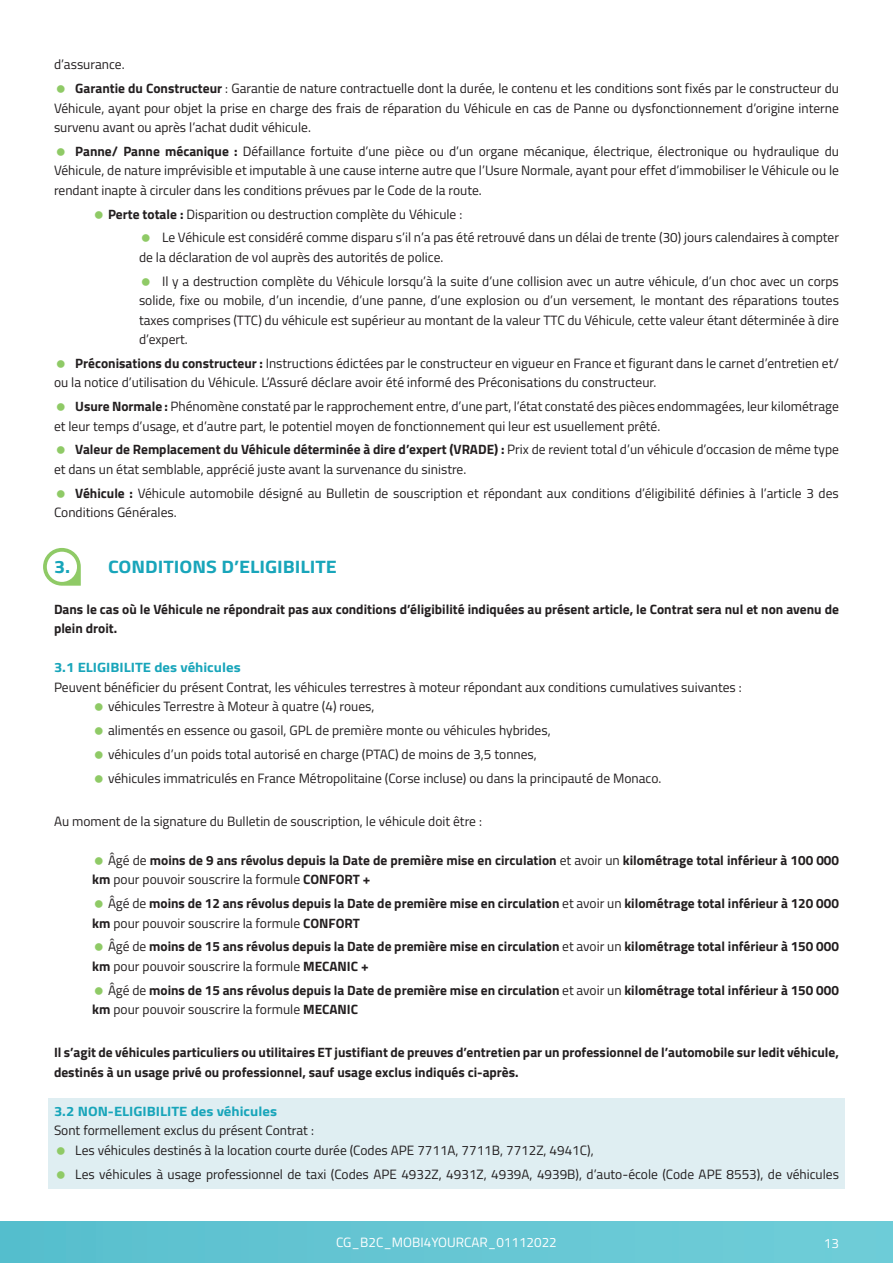
<style>
.page{position:relative;width:893px;height:1263px;background:#fff}
.page>*{position:absolute;margin:0;border:0;box-sizing:border-box;transform-origin:0 0}
.t1{font:700 18px "Titillium Web";color:#18a5ba;scale:1.1 1}
.t2{font:13.5px/19.5px "Titillium Web";color:#231f20}
.t3{font:700 13.5px/19.5px "Titillium Web";color:#231f20}
.t4{font:700 13.5px "Titillium Web";color:#18a5ba;scale:1.1 1}
.t5{font:13.5px "Titillium Web";color:#fff}
.s1{font-weight:700}
.s2{font-weight:400}
</style>
<div class="page">
<div style="left:0;top:1221px;width:893px;height:42px;background:linear-gradient(to right,#58bece,#70cdd8)"></div>
<div style="left:48px;top:1098px;width:797px;height:90px;background:#dfeef2"></div>
<svg style="left:43px;top:548px;width:38px;height:38px"></svg>
<p class="t2" style="left:75px;top:52px;width:765px;line-height:23.7px;text-indent:-21px">d’assurance.<br><span class="s1">Garantie du Constructeur</span> : Garantie de nature contractuelle dont la durée, le contenu et les conditions sont fixés par le constructeur du</p>
<p class="t2" style="left:54px;top:97px;width:786px">Véhicule, ayant pour objet la prise en charge des frais de réparation du Véhicule en cas de Panne ou dysfonctionnement d’origine interne survenu avant ou après l’achat dudit véhicule.</p>
<p class="t2" style="left:54px;top:141px;width:786px;text-align:justify;text-indent:21px"><span class="s1">Panne/ Panne mécanique :</span> Défaillance fortuite d’une pièce ou d’un organe mécanique, électrique, électronique ou hydraulique du Véhicule, de nature imprévisible et imputable à une cause interne autre que l’Usure Normale, ayant pour effet d’immobiliser le Véhicule ou le rendant inapte à circuler dans les conditions prévues par le Code de la route.</p>
<p class="t2" style="left:162px;top:201px;width:679px;line-height:23.7px;text-indent:-54px"><span class="s1">Perte totale :</span> Disparition ou destruction complète du Véhicule :<br>Le Véhicule est considéré comme disparu s’il n’a pas été retrouvé dans un délai de trente (30) jours calendaires à compter</p>
<p class="t2" style="left:162px;top:245px;width:678px;line-height:23.7px;text-indent:-23px">de la déclaration de vol auprès des autorités de police.<br>Il y a destruction complète du Véhicule lorsqu’à la suite d’une collision avec un autre véhicule, d’un choc avec un corps</p>
<p class="t2" style="left:139px;top:290px;width:701px;text-align:justify">solide, fixe ou mobile, d’un incendie, d’une panne, d’une explosion ou d’un versement, le montant des réparations toutes taxes comprises (TTC) du véhicule est supérieur au montant de la valeur TTC du Véhicule, cette valeur étant déterminée à dire d’expert.</p>
<p class="t2" style="left:54px;top:353px;width:786px;text-indent:21px"><span class="s1">Préconisations du constructeur :</span> Instructions édictées par le constructeur en vigueur en France et figurant dans le carnet d’entretien et/ ou la notice d’utilisation du Véhicule. L’Assuré déclare avoir été informé des Préconisations du constructeur.</p>
<p class="t2" style="left:54px;top:396px;width:786px;text-indent:21px"><span class="s1">Usure Normale :</span> Phénomène constaté par le rapprochement entre, d’une part, l’état constaté des pièces endommagées, leur kilométrage et leur temps d’usage, et d’autre part, le potentiel moyen de fonctionnement qui leur est usuellement prêté.</p>
<p class="t2" style="left:54px;top:439px;width:786px;text-indent:21px"><span class="s1">Valeur de Remplacement du Véhicule déterminée à dire d’expert (VRADE) :</span> Prix de revient total d’un véhicule d’occasion de même type et dans un état semblable, apprécié juste avant la survenance du sinistre.</p>
<p class="t2" style="left:54px;top:482px;width:786px;text-indent:21px"><span class="s1">Véhicule :</span> Véhicule automobile désigné au Bulletin de souscription et répondant aux conditions d’éligibilité définies à l’article 3 des<br>Conditions Générales.</p>
<h1 class="t1" style="left:54px;top:553px;width:259px">3. CONDITIONS D’ELIGIBILITE</h1>
<p class="t3" style="left:54px;top:599px;width:786px">Dans le cas où le Véhicule ne répondrait pas aux conditions d’éligibilité indiquées au présent article, le Contrat sera nul et non avenu de plein droit.</p>
<p class="t4" style="left:54px;top:657px;width:171px">3.1 ELIGIBILITE des véhicules</p>
<p class="t2" style="left:108px;top:677px;width:635px;text-indent:-54px">Peuvent bénéficier du présent Contrat, les véhicules terrestres à moteur répondant aux conditions cumulatives suivantes : véhicules Terrestre à Moteur à quatre (4) roues,</p>
<p class="t2" style="left:108px;top:718px;width:555px;line-height:23.7px">alimentés en essence ou gasoil, GPL de première monte ou véhicules hybrides,<br>véhicules d’un poids total autorisé en charge (PTAC) de moins de 3,5 tonnes,<br>véhicules immatriculés en France Métropolitaine (Corse incluse) ou dans la principauté de Monaco.</p>
<p class="t2" style="left:54px;top:811px;width:429px">Au moment de la signature du Bulletin de souscription, le véhicule doit être :</p>
<p class="t3" style="left:92px;top:850px;width:748px;text-indent:16px"><span class="s2">Âgé de</span> moins de 9 ans révolus depuis la Date de première mise en circulation <span class="s2">et avoir un</span> kilométrage total inférieur à 100 000 km <span class="s2">pour pouvoir souscrire la formule</span> CONFORT +</p>
<p class="t3" style="left:92px;top:893px;width:748px;text-indent:16px"><span class="s2">Âgé de</span> moins de 12 ans révolus depuis la Date de première mise en circulation <span class="s2">et avoir un</span> kilométrage total inférieur à 120 000 km <span class="s2">pour pouvoir souscrire la formule</span> CONFORT</p>
<p class="t3" style="left:92px;top:936px;width:748px;text-indent:16px"><span class="s2">Âgé de</span> moins de 15 ans révolus depuis la Date de première mise en circulation <span class="s2">et avoir un</span> kilométrage total inférieur à 150 000 km <span class="s2">pour pouvoir souscrire la formule</span> MECANIC +</p>
<p class="t3" style="left:92px;top:979px;width:748px;text-indent:16px"><span class="s2">Âgé de</span> moins de 15 ans révolus depuis la Date de première mise en circulation <span class="s2">et avoir un</span> kilométrage total inférieur à 150 000 km <span class="s2">pour pouvoir souscrire la formule</span> MECANIC</p>
<p class="t3" style="left:54px;top:1042px;width:786px">Il s’agit de véhicules particuliers ou utilitaires ET justifiant de preuves d’entretien par un professionnel de l’automobile sur ledit véhicule, destinés à un usage privé ou professionnel, sauf usage exclus indiqués ci-après.</p>
<p class="t4" style="left:54px;top:1101px;width:204px">3.2 NON-ELIGIBILITE des véhicules</p>
<p class="t2" style="left:75px;top:1120px;width:520px;text-indent:-21px">Sont formellement exclus du présent Contrat :<br>Les véhicules destinés à la location courte durée (Codes APE 7711A, 7711B, 7712Z, 4941C),</p>
<p class="t2" style="left:75px;top:1163px;width:765px">Les véhicules à usage professionnel de taxi (Codes APE 4932Z, 4931Z, 4939A, 4939B), d’auto-école (Code APE 8553), de véhicules</p>
<p class="t5" style="left:336px;top:1232px;width:222px">CG_B2C_MOBI4YOURCAR_01112022</p>
<p class="t5" style="left:824px;top:1233px;width:17px">13</p>
</div>
